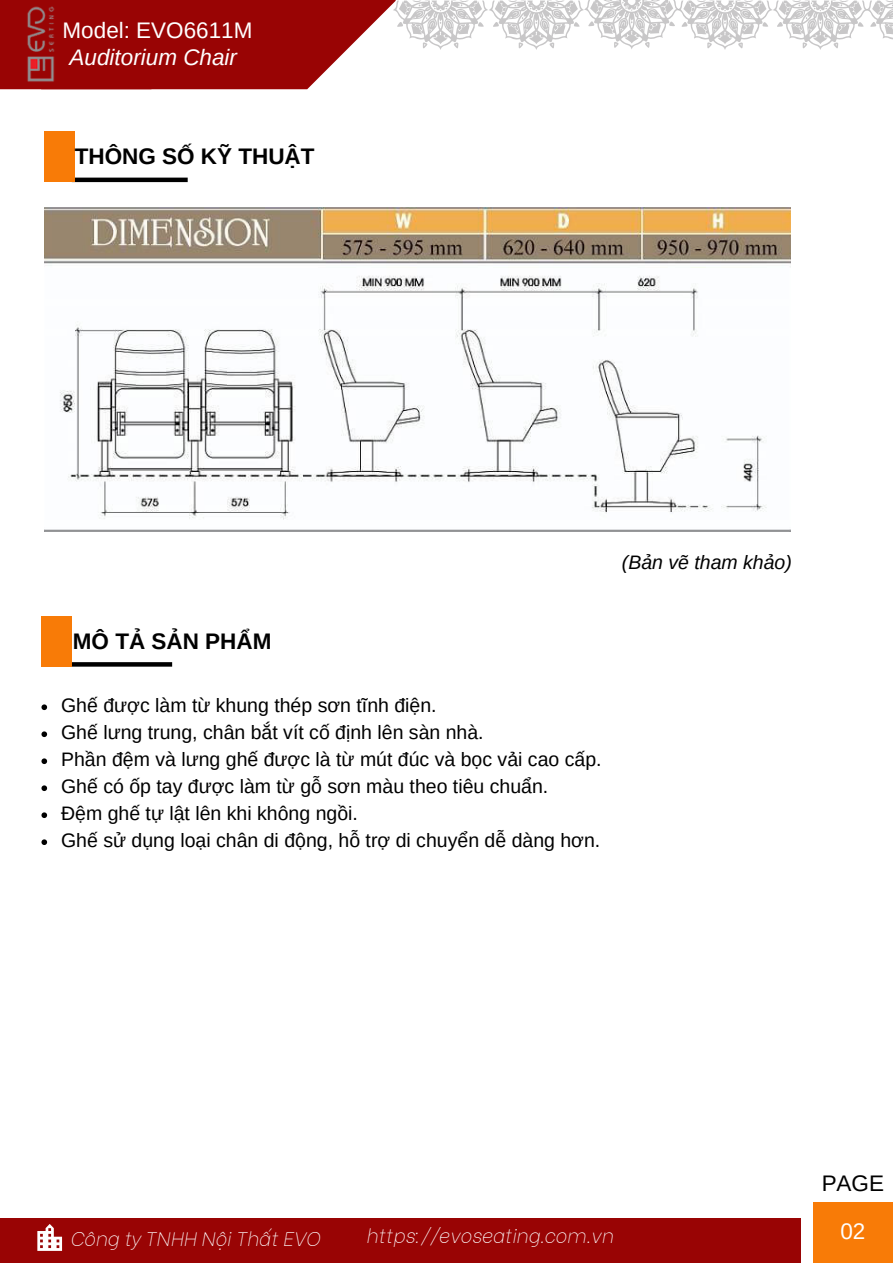
<style>
.page{position:relative;width:893px;height:1264px;background:#fff}
.page>*{position:absolute;margin:0;border:0;box-sizing:border-box;transform-origin:0 0}
.t1{font:700 22.5px "Arimo";color:#000}
.t2{font:22.5px "Arimo";color:#fff}
.t3{font:italic 22.5px "Arimo";color:#fff}
.t4{font:22.5px "Arimo";color:#000}
.t5{font:19.5px "Arimo";color:#000}
.t6{font:italic 100 19.5px "Be Vietnam";color:#fff}
.t7{font:italic 19.5px "Arimo";color:#000}
</style>
<div class="page">
<svg style="left:240px;top:0;width:153px;height:89px;fill:#990404"></svg>
<div style="left:0;top:0;width:240px;height:89px;background:#990404"></div>
<img style="left:27px;top:6px;width:28px;height:76px">
<hr style="left:72px;top:178px;width:116px;height:4px;background:#000">
<div style="left:44px;top:132px;width:31px;height:50px;background:#f87b07"></div>
<div style="left:0;top:1218px;width:800px;height:44px;background:#990404"></div>
<div style="left:813px;top:1202px;width:79px;height:60px;background:#f87b07"></div>
<svg style="left:71px;top:662px;width:101px;height:4px"></svg>
<div style="left:41px;top:616px;width:30px;height:50px;background:#f87b07"></div>
<svg style="left:393px;top:0;width:500px;height:50px"></svg>
<svg style="left:37px;top:1224px;width:25px;height:26px"></svg>
<img style="left:44px;top:207px;width:746px;height:324px">
<svg style="left:41px;top:704px;width:6px;height:6px"></svg>
<svg style="left:41px;top:731px;width:6px;height:6px"></svg>
<svg style="left:41px;top:758px;width:6px;height:6px"></svg>
<svg style="left:41px;top:785px;width:6px;height:6px"></svg>
<svg style="left:41px;top:812px;width:6px;height:6px"></svg>
<svg style="left:41px;top:839px;width:6px;height:6px"></svg>
<p class="t2" style="left:63px;top:17px;width:191px">Model: EVO6611M</p>
<p class="t3" style="left:70px;top:44px;width:169px">Auditorium Chair</p>
<p class="t1" style="left:75px;top:143px;width:241px">THÔNG SỐ KỸ THUẬT</p>
<p class="t1" style="left:73px;top:629px;width:200px">MÔ TẢ SẢN PHẨM</p>
<p class="t5" style="left:61px;top:694px;width:377px">Ghế được làm từ khung thép sơn tĩnh điện.</p>
<p class="t5" style="left:61px;top:721px;width:424px">Ghế lưng trung, chân bắt vít cố định lên sàn nhà.</p>
<p class="t5" style="left:61px;top:748px;width:542px">Phần đệm và lưng ghế được là từ mút đúc và bọc vải cao cấp.</p>
<p class="t5" style="left:61px;top:775px;width:488px">Ghế có ốp tay được làm từ gỗ sơn màu theo tiêu chuẩn.</p>
<p class="t5" style="left:61px;top:802px;width:298px">Đệm ghế tự lật lên khi không ngồi.</p>
<p class="t5" style="left:61px;top:829px;width:540px">Ghế sử dụng loại chân di động, hỗ trợ di chuyển dễ dàng hơn.</p>
<p class="t7" style="left:622px;top:551px;width:171px">(Bản vẽ tham khảo)</p>
<p class="t6" style="left:70px;top:1222px;width:252px">Công ty TNHH Nội Thất EVO</p>
<p class="t6" style="left:366px;top:1219px;width:249px">https://evoseating.com.vn</p>
<p class="t4" style="left:821px;top:1170px;width:64px">PAGE</p>
<p class="t2" style="left:840px;top:1218px;width:26px">02</p>
</div>
